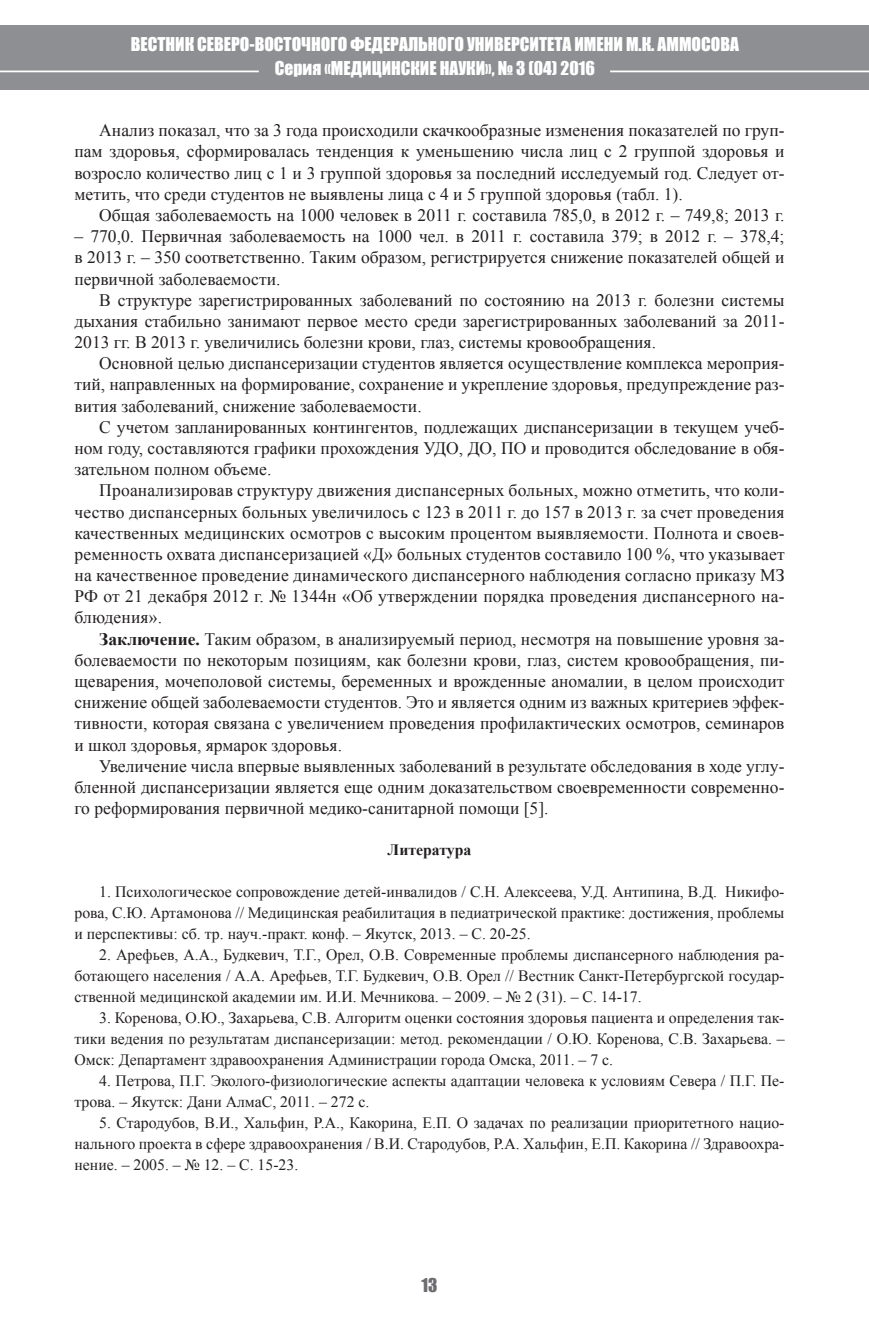
<style>
.page{position:relative;width:869px;height:1340px;background:#fff}
.page>*{position:absolute;margin:0;border:0;box-sizing:border-box;transform-origin:0 0}
.Обычный{font:17.5px/21.2px "Times New Roman";color:#231f20;text-align:justify}
.t1{font:17.5px/24.5px "Impact";color:#fff;text-align:center}
.t2{font:17.5px "Impact";color:#6c6d70}
.Обычный-2{font:15.75px/21px "Times New Roman";color:#231f20;text-align:justify}
.Обычный__веб{font:15.75px/21px "Times New Roman";color:#231f20;text-align:justify}
.Обычный-3{font:700 15.75px "Times New Roman";color:#231f20}
.s1{font-weight:700}
</style>
<div class="page">
<div style="left:0;top:25px;width:868px;height:64px;background:#8d8f92"></div>
<hr style="left:0;top:71px;width:259px;height:1px;background:#fff">
<hr style="left:610px;top:71px;width:258px;height:1px;background:#fff">
<p class="t1" style="left:131px;top:31px;width:609px">ВЕСТНИК СЕВЕРО-ВОСТОЧНОГО ФЕДЕРАЛЬНОГО УНИВЕРСИТЕТА ИМЕНИ М.К. АММОСОВА<br>Серия «МЕДИЦИНСКИЕ НАУКИ», № 3 (04) 2016</p>
<p class="Обычный" style="left:74px;top:119px;width:711px;text-indent:25px">Анализ показал, что за 3 года происходили скачкообразные изменения показателей по груп&shy;пам здоровья, сформировалась тенденция к уменьшению числа лиц с 2 группой здоровья и возросло количество лиц с 1 и 3 группой здоровья за последний исследуемый год. Следует от&shy;метить, что среди студентов не выявлены лица с 4 и 5 группой здоровья (табл. 1).</p>
<p class="Обычный" style="left:99px;top:204px;width:686px">Общая заболеваемость на 1000 человек в 2011 г. составила 785,0, в 2012 г. – 749,8; 2013 г.</p>
<p class="Обычный" style="left:74px;top:225px;width:711px">– 770,0. Первичная заболеваемость на 1000 чел. в 2011 г. составила 379; в 2012 г. – 378,4; в 2013 г. – 350 соответственно. Таким образом, регистрируется снижение показателей общей и первичной заболеваемости.</p>
<p class="Обычный" style="left:74px;top:289px;width:711px;text-indent:25px">В структуре зарегистрированных заболеваний по состоянию на 2013 г. болезни системы дыхания стабильно занимают первое место среди зарегистрированных заболеваний за 2011- 2013 гг. В 2013 г. увеличились болезни крови, глаз, системы кровообращения.</p>
<p class="Обычный" style="left:74px;top:352px;width:711px;text-indent:25px">Основной целью диспансеризации студентов является осуществление комплекса мероприя&shy;тий, направленных на формирование, сохранение и укрепление здоровья, предупреждение раз&shy;вития заболеваний, снижение заболеваемости.</p>
<p class="Обычный" style="left:74px;top:416px;width:711px;text-indent:25px">С учетом запланированных контингентов, подлежащих диспансеризации в текущем учеб&shy;ном году, составляются графики прохождения УДО, ДО, ПО и проводится обследование в обя&shy;зательном полном объеме.</p>
<p class="Обычный" style="left:74px;top:479px;width:711px;text-indent:25px">Проанализировав структуру движения диспансерных больных, можно отметить, что коли&shy;чество диспансерных больных увеличилось с 123 в 2011 г. до 157 в 2013 г. за счет проведения качественных медицинских осмотров с высоким процентом выявляемости. Полнота и своев&shy;ременность охвата диспансеризацией «Д» больных студентов составило 100 %, что указывает на качественное проведение динамического диспансерного наблюдения согласно приказу МЗ РФ от 21 декабря 2012 г. № 1344н «Об утверждении порядка проведения диспансерного на&shy;блюдения».</p>
<p class="Обычный" style="left:74px;top:628px;width:711px;text-indent:25px"><span class="s1">Заключение.</span> Таким образом, в анализируемый период, несмотря на повышение уровня за&shy;болеваемости по некоторым позициям, как болезни крови, глаз, систем кровообращения, пи&shy;щеварения, мочеполовой системы, беременных и врожденные аномалии, в целом происходит снижение общей заболеваемости студентов. Это и является одним из важных критериев эффек&shy;тивности, которая связана с увеличением проведения профилактических осмотров, семинаров и школ здоровья, ярмарок здоровья.</p>
<p class="Обычный" style="left:74px;top:755px;width:711px;text-indent:25px">Увеличение числа впервые выявленных заболеваний в результате обследования в ходе углу&shy;бленной диспансеризации является еще одним доказательством своевременности современно&shy;го реформирования первичной медико-санитарной помощи [5].</p>
<p class="Обычный-3" style="left:387px;top:839px;width:85px">Литература</p>
<p class="Обычный-2" style="left:74px;top:881px;width:711px;text-indent:25px">1. Психологическое сопровождение детей-инвалидов / С.Н. Алексеева, У.Д. Антипина, В.Д. Никифо&shy;рова, С.Ю. Артамонова // Медицинская реабилитация в педиатрической практике: достижения, проблемы и перспективы: сб. тр. науч.-практ. конф. – Якутск, 2013. – С. 20-25.</p>
<p class="Обычный-2" style="left:74px;top:944px;width:711px;text-indent:25px">2. Арефьев, А.А., Будкевич, Т.Г., Орел, О.В. Современные проблемы диспансерного наблюдения ра&shy;ботающего населения / А.А. Арефьев, Т.Г. Будкевич, О.В. Орел // Вестник Санкт-Петербургской государ&shy;ственной медицинской академии им. И.И. Мечникова. – 2009. – № 2 (31). – С. 14-17.</p>
<p class="Обычный__веб" style="left:74px;top:1007px;width:711px;text-indent:25px">3. Коренова, О.Ю., Захарьева, C.B. Алгоритм оценки состояния здоровья пациента и определения так&shy;тики ведения по результатам диспансеризации: метод. рекомендации / О.Ю. Коренова, С.В. Захарьева. – Омск: Департамент здравоохранения Администрации города Омска, 2011. – 7 с.</p>
<p class="Обычный-2" style="left:74px;top:1070px;width:711px;text-indent:25px">4. Петрова, П.Г. Эколого-физиологические аспекты адаптации человека к условиям Севера / П.Г. Пе&shy;трова. – Якутск: Дани АлмаС, 2011. – 272 с.</p>
<p class="Обычный-2" style="left:74px;top:1112px;width:711px;text-indent:25px">5. Стародубов, В.И., Хальфин, P.A., Какорина, Е.П. О задачах по реализации приоритетного нацио&shy;нального проекта в сфере здравоохранения / В.И. Стародубов, Р.А. Хальфин, Е.П. Какорина // Здравоохра&shy;нение. – 2005. – № 12. – С. 15-23.</p>
<p class="t2" style="left:421px;top:1271px;width:17px">13</p>
</div>
